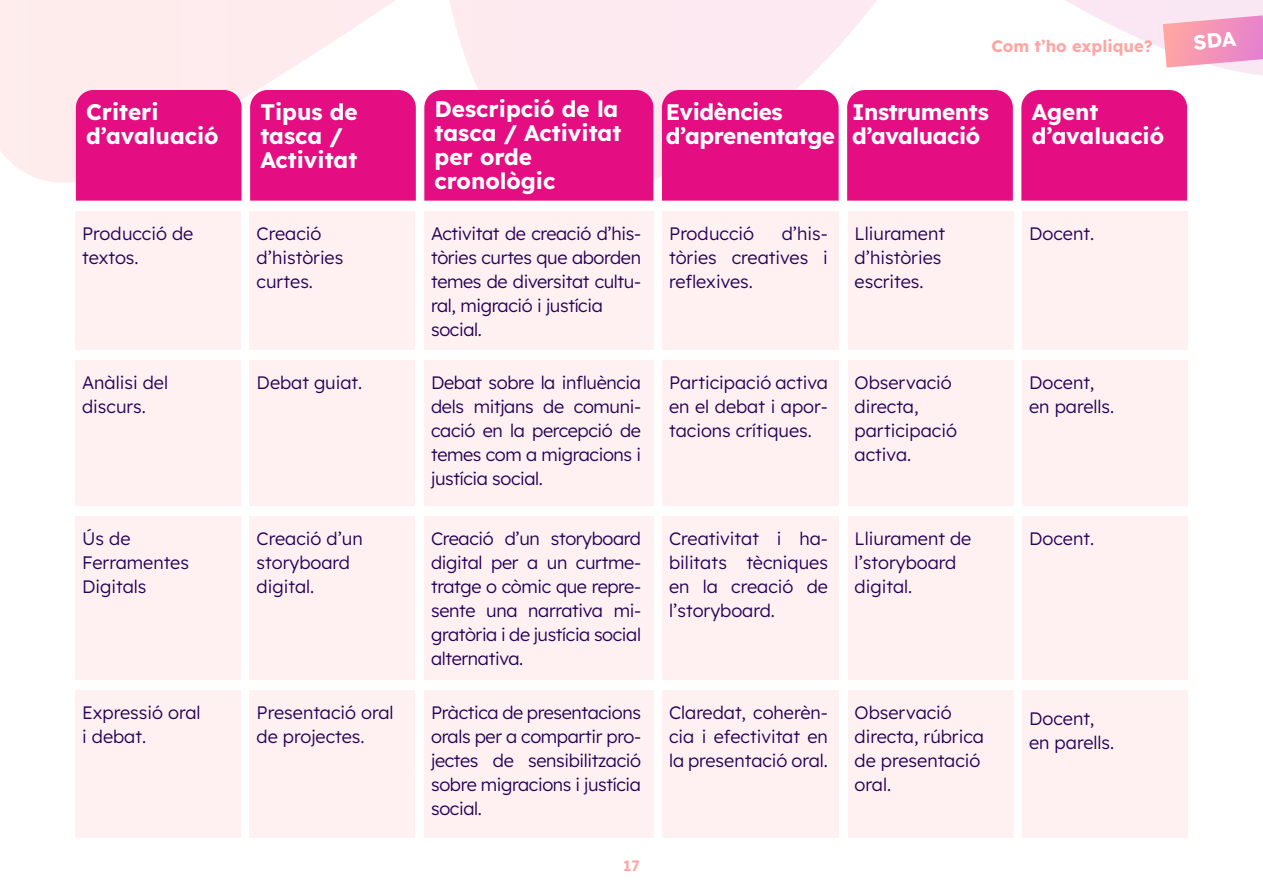
<style>
.page{position:relative;width:1263px;height:893px;background:#fff}
.page>*{position:absolute;margin:0;border:0;box-sizing:border-box;transform-origin:0 0}
.t1{font:700 22.5px/24px "Lexend";color:#fff}
.t2{font:700 22.5px/24px "Lexend";letter-spacing:-.02em;color:#fff}
.t3{font:300 18px/24px "Lexend";color:#270059}
.t4{font:300 18px/24px "Lexend";letter-spacing:-.02em;color:#270059}
.t5{font:700 16.5px "Lexend";color:#ffa5a2}
.t6{font:600 15px "Lexend";color:#ffa5a2}
</style>
<div class="page">
<svg style="left:0;top:0;width:1263px;height:190px"></svg>
<div style="left:424px;top:212px;width:229px;height:138px;background:#fff1f1"></div>
<div style="left:75px;top:212px;width:166px;height:138px;background:#fff1f1"></div>
<div style="left:249px;top:212px;width:166px;height:138px;background:#fff1f1"></div>
<div style="left:1022px;top:212px;width:166px;height:138px;background:#fff1f1"></div>
<div style="left:662px;top:212px;width:177px;height:138px;background:#fff1f1"></div>
<div style="left:847px;top:212px;width:166px;height:138px;background:#fff1f1"></div>
<div style="left:424px;top:360px;width:229px;height:146px;background:#fff1f1"></div>
<div style="left:75px;top:360px;width:166px;height:146px;background:#fff1f1"></div>
<div style="left:249px;top:360px;width:166px;height:146px;background:#fff1f1"></div>
<div style="left:1022px;top:360px;width:166px;height:146px;background:#fff1f1"></div>
<div style="left:662px;top:360px;width:177px;height:146px;background:#fff1f1"></div>
<div style="left:847px;top:360px;width:166px;height:146px;background:#fff1f1"></div>
<div style="left:424px;top:516px;width:229px;height:164px;background:#fff1f1"></div>
<div style="left:75px;top:516px;width:166px;height:164px;background:#fff1f1"></div>
<div style="left:249px;top:516px;width:166px;height:164px;background:#fff1f1"></div>
<div style="left:1022px;top:516px;width:166px;height:164px;background:#fff1f1"></div>
<div style="left:662px;top:516px;width:177px;height:164px;background:#fff1f1"></div>
<div style="left:847px;top:516px;width:166px;height:164px;background:#fff1f1"></div>
<div style="left:424px;top:690px;width:229px;height:147px;background:#fff1f1"></div>
<div style="left:75px;top:690px;width:166px;height:147px;background:#fff1f1"></div>
<div style="left:249px;top:690px;width:166px;height:147px;background:#fff1f1"></div>
<div style="left:1022px;top:690px;width:166px;height:147px;background:#fff1f1"></div>
<div style="left:662px;top:690px;width:177px;height:147px;background:#fff1f1"></div>
<div style="left:847px;top:690px;width:166px;height:147px;background:#fff1f1"></div>
<div style="left:424px;top:90px;width:229px;height:111px;background:#e50d82"></div>
<div style="left:76px;top:90px;width:166px;height:111px;background:#e50d82"></div>
<div style="left:250px;top:90px;width:166px;height:111px;background:#e50d82"></div>
<div style="left:1021px;top:90px;width:166px;height:111px;background:#e50d82"></div>
<div style="left:662px;top:90px;width:177px;height:111px;background:#e50d82"></div>
<div style="left:847px;top:90px;width:166px;height:111px;background:#e50d82"></div>
<svg style="left:1163px;top:15px;width:100px;height:53px"></svg>
<p class="t5" style="left:991px;top:34px;width:163px">Com t’ho explique?</p>
<p class="t1" style="left:435px;top:96px;width:188px">Descripció de la tasca / Activitat per orde cronològic</p>
<p class="t2" style="left:666px;top:99px;width:171px">Evidències d’aprenentatge</p>
<p class="t2" style="left:852px;top:99px;width:138px">Instruments d’avaluació</p>
<p class="t1" style="left:86px;top:99px;width:134px">Criteri d’avaluació</p>
<p class="t1" style="left:260px;top:99px;width:99px">Tipus de tasca /<br>Activitat</p>
<p class="t1" style="left:1032px;top:99px;width:134px">Agent d’avaluació</p>
<p class="t3" style="left:82px;top:221px;width:113px">Producció de textos.</p>
<p class="t3" style="left:257px;top:221px;width:88px">Creació d’històries curtes.</p>
<p class="t3" style="left:669px;top:221px;width:86px">Producció</p>
<p class="t3" style="left:782px;top:221px;width:48px">d’his-</p>
<p class="t3" style="left:1029px;top:221px;width:67px">Docent.</p>
<p class="t4" style="left:431px;top:221px;width:211px">Activitat de creació d’his&shy;tòries curtes que aborden temes de diversitat cultu&shy;ral, migració i justícia social.</p>
<p class="t3" style="left:855px;top:221px;width:92px">Lliurament d’històries escrites.</p>
<p class="t3" style="left:669px;top:245px;width:160px">tòries creatives i reflexives.</p>
<p class="t3" style="left:431px;top:369px;width:211px;text-align:justify">Debat sobre la influència dels mitjans de comuni&shy;cació en la percepció de temes com a migracions i justícia social.</p>
<p class="t3" style="left:82px;top:369px;width:88px">Anàlisi del discurs.</p>
<p class="t3" style="left:257px;top:369px;width:107px">Debat guiat.</p>
<p class="t3" style="left:1029px;top:369px;width:87px">Docent, en parells.</p>
<p class="t3" style="left:669px;top:369px;width:160px;text-align:justify">Participació activa en el debat i apor&shy;tacions crítiques.</p>
<p class="t3" style="left:855px;top:369px;width:104px">Observació directa, participació activa.</p>
<p class="t3" style="left:82px;top:525px;width:108px">Ús de<br>Ferramentes<br>Digitals</p>
<p class="t3" style="left:257px;top:525px;width:108px">Creació d’un storyboard digital.</p>
<p class="t3" style="left:669px;top:525px;width:160px;text-align:justify">Creativitat i ha&shy;bilitats tècniques en la creació de l’storyboard.</p>
<p class="t3" style="left:855px;top:525px;width:118px">Lliurament de l’storyboard digital.</p>
<p class="t3" style="left:1029px;top:525px;width:67px">Docent.</p>
<p class="t3" style="left:431px;top:525px;width:211px;text-align:justify">Creació d’un storyboard digital per a un curtme&shy;tratge o còmic que repre&shy;sente una narrativa mi&shy;gratòria i de justícia social alternativa.</p>
<p class="t3" style="left:82px;top:699px;width:120px">Expressió oral i debat.</p>
<p class="t3" style="left:257px;top:699px;width:139px">Presentació oral de projectes.</p>
<p class="t3" style="left:669px;top:699px;width:160px;text-align:justify">Claredat, coherèn&shy;cia i efectivitat en la presentació oral.</p>
<p class="t3" style="left:855px;top:699px;width:131px">Observació directa, rúbrica de presentació oral.</p>
<p class="t3" style="left:1029px;top:705px;width:87px">Docent, en parells.</p>
<p class="t3" style="left:431px;top:699px;width:211px;text-align:justify">Pràctica de presentacions orals per a compartir pro&shy;jectes de sensibilització sobre migracions i justícia social.</p>
<p class="t6" style="left:623px;top:855px;width:18px">17</p>
</div>
